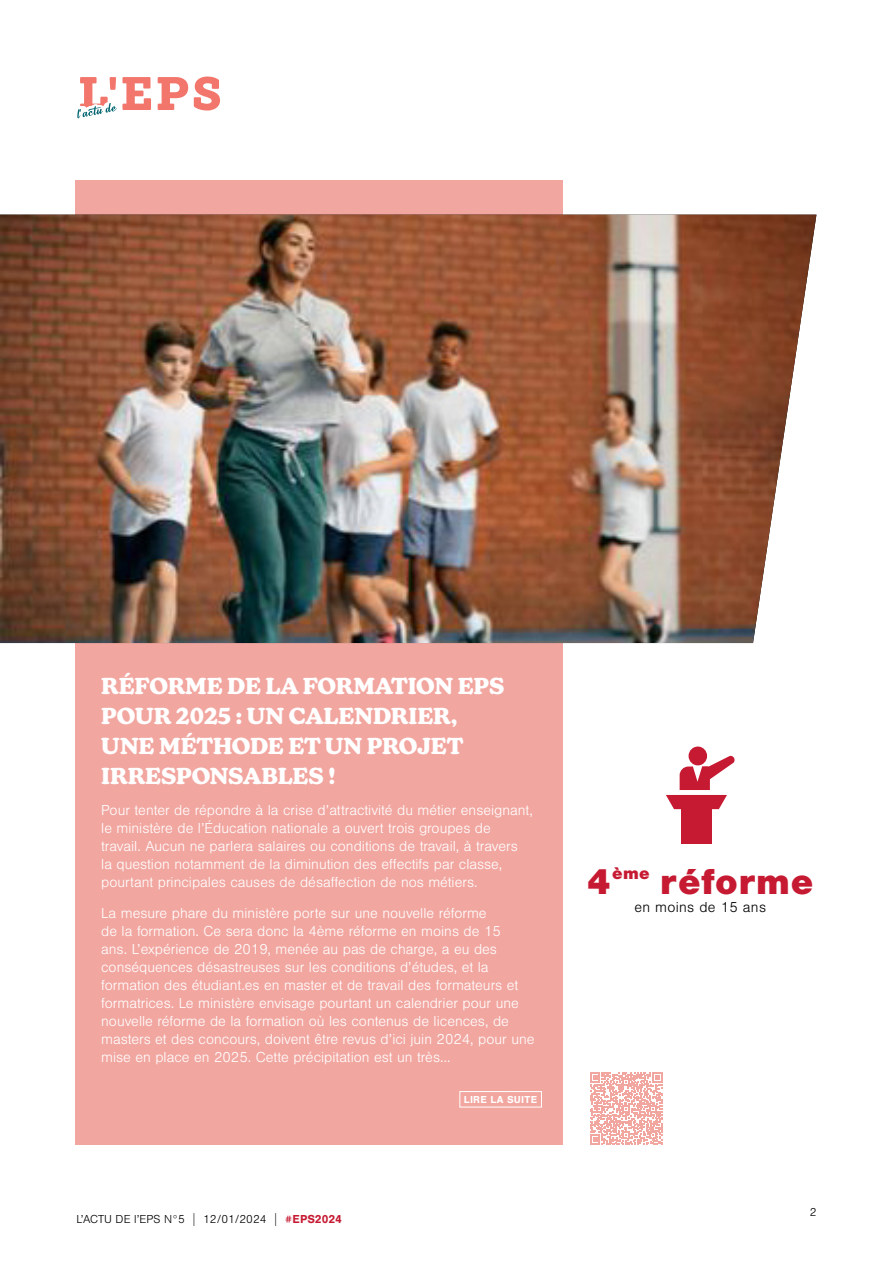
<style>
.page{position:relative;width:893px;height:1263px;background:#fff}
.page>*{position:absolute;margin:0;border:0;box-sizing:border-box;transform-origin:0 0}
.t1{font:900 37.5px "Nimbus San";letter-spacing:.02em;color:#c61a32}
.t2{font:700 22.5px/30px "New Kansas";color:#fff}
.t3{font:300 15px/18px "Nimbus San";color:#fff}
.t4{font:300 15px "Nimbus San";letter-spacing:.02em;color:#000}
.t5{font:300 12px "Nimbus San";color:#000}
.t6{font:700 10.5px "Nimbus San";letter-spacing:.02em;color:#fff}
.s1{font-family:"Work Sans";font-weight:200;font-size:19.5px}
.s2{font-weight:700;color:#c61a32}
</style>
<div class="page">
<svg style="left:71px;top:76px;width:149px;height:139px"></svg>
<div style="left:76px;top:180px;width:487px;height:965px;background:#f2a6a0"></div>
<div style="left:459px;top:1091px;width:83px;height:16px;border:1px solid #fff"></div>
<img style="left:0;top:215px;width:816px;height:428px">
<div style="left:682px;top:804px;width:30px;height:40px;background:#c61a32"></div>
<svg style="left:666px;top:755px;width:69px;height:54px"></svg>
<div style="left:689px;top:746px;width:18px;height:19px;background:#c61a32;border-radius:50%"></div>
<svg style="left:590px;top:1072px;width:72px;height:73px"></svg>
<h2 class="t2" style="left:101px;top:671px;width:405px">RÉFORME DE LA FORMATION EPS<br>POUR 2025 : UN CALENDRIER,<br>UNE MÉTHODE ET UN PROJET<br>IRRESPONSABLES !</h2>
<p class="t3" style="left:101px;top:802px;width:433px">Pour tenter de répondre à la crise d’attractivité du métier enseignant, le ministère de l’Éducation nationale a ouvert trois groupes de travail. Aucun ne parlera salaires ou conditions de travail, à travers<br>la question notamment de la diminution des effectifs par classe, pourtant principales causes de désaffection de nos métiers.</p>
<p class="t3" style="left:101px;top:904px;width:435px">La mesure phare du ministère porte sur une nouvelle réforme<br>de la formation. Ce sera donc la 4ème réforme en moins de 15<br>ans. L’expérience de 2019, menée au pas de charge, a eu des conséquences désastreuses sur les conditions d’études, et la formation des étudiant.es en master et de travail des formateurs et formatrices. Le ministère envisage pourtant un calendrier pour une nouvelle réforme de la formation où les contenus de licences, de masters et des concours, doivent être revus d’ici juin 2024, pour une mise en place en 2025. Cette précipitation est un très…</p>
<p class="t6" style="left:464px;top:1093px;width:75px">LIRE LA SUITE</p>
<p class="t5" style="left:77px;top:1212px;width:267px">L’ACTU DE l’EPS N°5 <span class="s1">I</span> 12/01/2024 <span class="s1">I</span> <span class="s2">#EPS2024</span></p>
<h1 class="t1" style="left:587px;top:860px;width:228px">4<sup>ème</sup> réforme</h1>
<p class="t4" style="left:634px;top:899px;width:133px">en moins de 15 ans</p>
<p class="t5" style="left:810px;top:1205px;width:8px">2</p>
</div>
